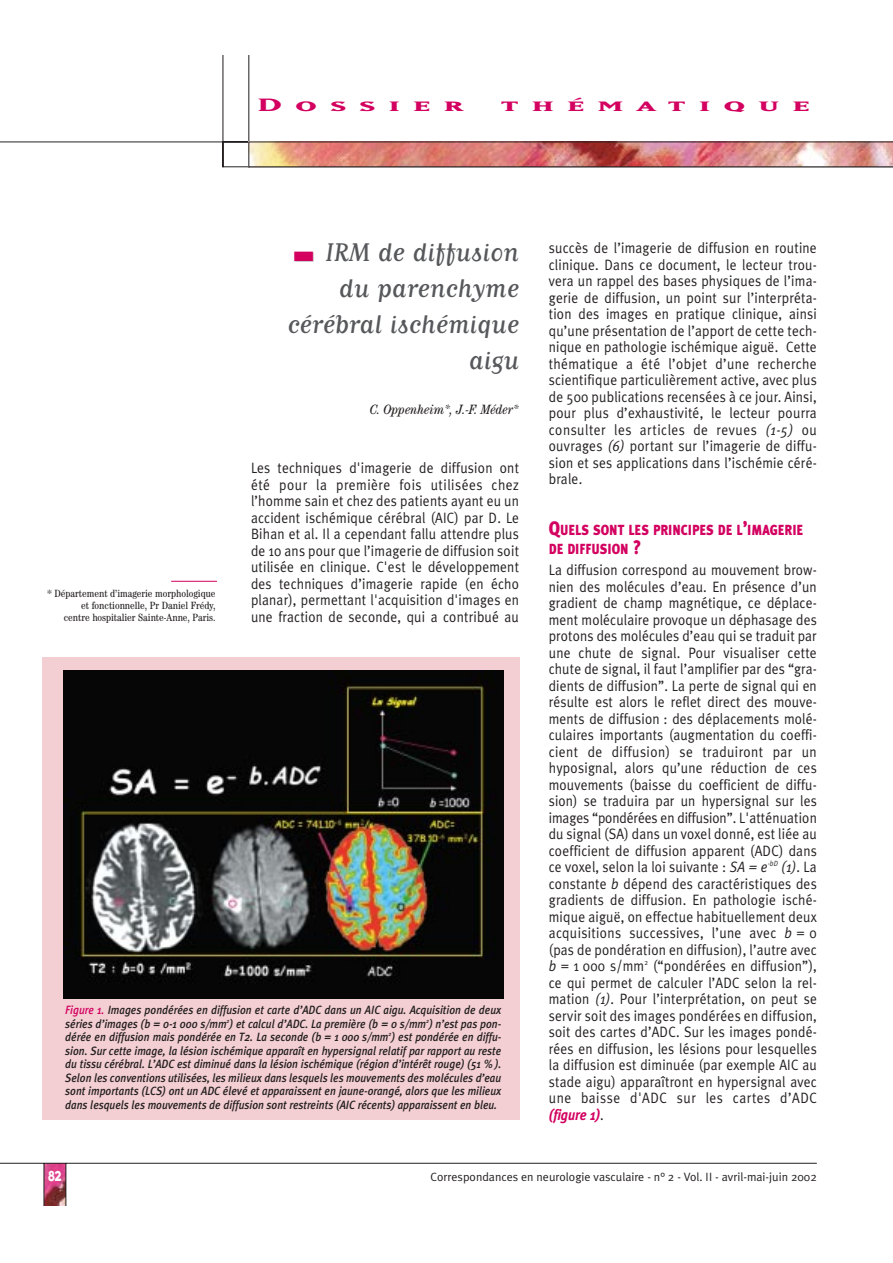
<style>
.page{position:relative;width:893px;height:1263px;background:#fff}
.page>*{position:absolute;margin:0;border:0;box-sizing:border-box;transform-origin:0 0}
.t1{font:30px/36px "Matrix Script";color:#57585b;text-align:right}
.t2{font:21px "Matrix Bold Small Caps";letter-spacing:.31em;color:#d30060;scale:2 1}
.t3{font:15px/16.5px "Meta Plus Normal";letter-spacing:.015em;color:#231f1f;text-align:justify;scale:.9 1}
.t4{font:italic 700 15px "Meta Plus";letter-spacing:-.01em;color:#d30060;scale:.9 1}
.t5{font:15px "Typeface Six";color:#fff;scale:.8 1}
.t6{font:900 14.7px/19.5px "Meta Plus";color:#d30060;scale:.85 1}
.t7{font:italic condensed 13.5px "Century";color:#231f1f}
.t8{font:italic 500 12px/13.5px "Meta Plus";color:#231f1f;text-align:justify;scale:.9 1}
.t9{font:12px "Meta Plus Normal";color:#231f1f}
.t10{font:condensed 10.5px/12px "Century";color:#231f1f;text-align:right}
.s1{color:#d30060}
.s2{font-style:italic}
.s3{font-size:19.5px}
.s4{font-family:"Meta Plus Normal";font-weight:400;font-style:normal;color:#231f1f}
</style>
<div class="page">
<svg style="left:0;top:56px;width:892px;height:111px"></svg>
<img style="left:248px;top:142px;width:644px;height:25px">
<img style="left:45px;top:1164px;width:21px;height:42px">
<hr style="left:44px;top:1163px;width:1px;height:43px;background:#231f1f">
<hr style="left:66px;top:1163px;width:1px;height:43px;background:#231f1f">
<hr style="left:0;top:1163px;width:816px;height:1px;background:#231f1f">
<div style="left:43px;top:657px;width:477px;height:463px;background:#f3ced2"></div>
<img style="left:63px;top:671px;width:440px;height:327px">
<hr style="left:171px;top:581px;width:46px;height:1px;background:#d30060">
<h2 class="t2" style="left:257px;top:91px;width:104px">Dossier</h2>
<h2 class="t2" style="left:501px;top:91px;width:156px">thématique</h2>
<p class="t10" style="left:48px;top:588px;width:169px">* Département d’imagerie morphologique et fonctionnelle, Pr Daniel Frédy,<br>centre hospitalier Sainte-Anne, Paris.</p>
<h1 class="t1" style="left:287px;top:238px;width:233px"><span class="s1">■</span> IRM de diffusion du parenchyme cérébral ischémique aigu</h1>
<p class="t7" style="left:370px;top:405px;width:150px">C. Oppenheim*, J.-F. Méder*</p>
<p class="t3" style="left:251px;top:461px;width:299px">Les techniques d'imagerie de diffusion ont été pour la première fois utilisées chez l’homme sain et chez des patients ayant eu un accident ischémique cérébral (AIC) par D. Le Bihan et al. Il a cependant fallu attendre plus de 10 ans pour que l’imagerie de diffusion soit utilisée en clinique. C'est le développement des techniques d’imagerie rapide (en écho planar), permettant l'acquisition d'images en une fraction de seconde, qui a contribué au</p>
<p class="t8" style="left:65px;top:1005px;width:486px"><span class="s1">Figure 1.</span> Images pondérées en diffusion et carte d’ADC dans un AIC aigu. Acquisition de deux séries d’images (b = 0-1 000 s/mm<sup>2</sup>) et calcul d’ADC. La première (b = 0 s/mm<sup>2</sup>) n’est pas pon&shy;dérée en diffusion mais pondérée en T2. La seconde (b = 1 000 s/mm<sup>2</sup>) est pondérée en diffu&shy;sion. Sur cette image, la lésion ischémique apparaît en hypersignal relatif par rapport au reste du tissu cérébral. L’ADC est diminué dans la lésion ischémique (région d’intérêt rouge) (51 %).<br>Selon les conventions utilisées, les milieux dans lesquels les mouvements des molécules d’eau sont importants (LCS) ont un ADC élevé et apparaissent en jaune-orangé, alors que les milieux dans lesquels les mouvements de diffusion sont restreints (AIC récents) apparaissent en bleu.</p>
<p class="t3" style="left:549px;top:241px;width:299px">succès de l’imagerie de diffusion en routine clinique. Dans ce document, le lecteur trou&shy;vera un rappel des bases physiques de l’ima&shy;gerie de diffusion, un point sur l’interpréta&shy;tion des images en pratique clinique, ainsi qu’une présentation de l’apport de cette tech&shy;nique en pathologie ischémique aiguë. Cette thématique a été l’objet d’une recherche scientifique particulièrement active, avec plus de 500 publications recensées à ce jour. Ainsi, pour plus d’exhaustivité, le lecteur pourra consulter les articles de revues <span class="s2">(1-5)</span> ou ouvrages <span class="s2">(6)</span> portant sur l’imagerie de diffu&shy;sion et ses applications dans l’ischémie céré&shy;brale.</p>
<p class="t6" style="left:549px;top:522px;width:301px"><span class="s3">Q</span>UELS SONT LES PRINCIPES DE L<span class="s3">’</span>IMAGERIE<br>DE DIFFUSION <span class="s3">?</span></p>
<p class="t3" style="left:549px;top:563px;width:299px">La diffusion correspond au mouvement brow&shy;nien des molécules d’eau. En présence d’un gradient de champ magnétique, ce déplace&shy;ment moléculaire provoque un déphasage des protons des molécules d’eau qui se traduit par une chute de signal. Pour visualiser cette chute de signal, il faut l’amplifier par des “gra&shy;dients de diffusion”. La perte de signal qui en résulte est alors le reflet direct des mouve&shy;ments de diffusion : des déplacements molé&shy;culaires importants (augmentation du coeffi&shy;cient de diffusion) se traduiront par un hyposignal, alors qu’une réduction de ces mouvements (baisse du coefficient de diffu&shy;sion) se traduira par un hypersignal sur les images “pondérées en diffusion”. L'atténuation du signal (SA) dans un voxel donné, est liée au coefficient de diffusion apparent (ADC) dans ce voxel, selon la loi suivante : <span class="s2">SA = e</span><sup>-bD</sup> <span class="s2">(1)</span>. La constante <span class="s2">b</span> dépend des caractéristiques des gradients de diffusion. En pathologie isché&shy;mique aiguë, on effectue habituellement deux acquisitions successives, l’une avec <span class="s2">b</span> = 0 (pas de pondération en diffusion), l’autre avec <span class="s2">b</span> = 1 000 s/mm<sup>2</sup> (“pondérées en diffusion”), ce qui permet de calculer l’ADC selon la rel&shy;mation <span class="s2">(1)</span>. Pour l’interprétation, on peut se servir soit des images pondérées en diffusion, soit des cartes d’ADC. Sur les images pondé&shy;rées en diffusion, les lésions pour lesquelles la diffusion est diminuée (par exemple AIC au stade aigu) apparaîtront en hypersignal avec une baisse d'ADC sur les cartes d’ADC</p>
<p class="t4" style="left:549px;top:1109px;width:62px">(figure 1)<span class="s4">.</span></p>
<p class="t5" style="left:48px;top:1167px;width:18px">82</p>
<p class="t9" style="left:430px;top:1173px;width:388px">Correspondances en neurologie vasculaire - n° 2 - Vol. II - avril-mai-juin 2002</p>
</div>
